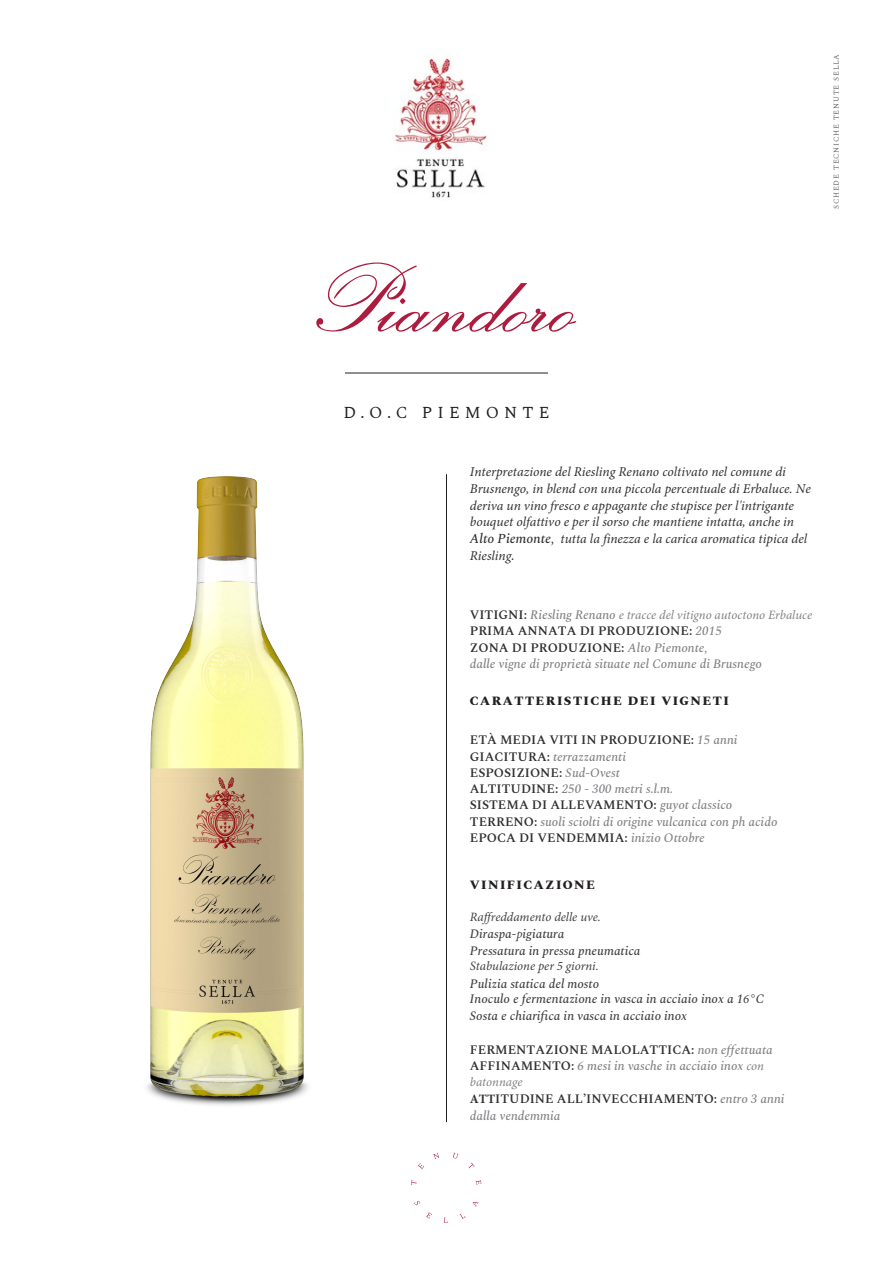
<style>
.page{position:relative;width:893px;height:1263px;background:#fff}
.page>*{position:absolute;margin:0;border:0;box-sizing:border-box;transform-origin:0 0}
.t1{font:96px "Exmouth";color:#ad1c3e}
.t2{font:16.5px "Spectral";letter-spacing:.31em;color:#231f20}
.t3{font:italic 13.5px/16.8px "Minion Pro";color:#312f30}
.t4{font:italic 500 12.75px/16.4px "Spectral";color:#808285}
.t5{font:italic 500 12.75px/17.2px "Spectral";color:#404040}
.t6{font:italic 12.75px "Minion Pro";color:#808285}
.t7{font:600 12.75px/17.5px "Spectral";color:#312f30}
.t8{font:italic 12.75px "Minion Pro";color:#404040}
.t9{font:800 12.75px "Spectral";letter-spacing:.11em;color:#231f20}
.t10{font:7.5px "Spectral";letter-spacing:.1em;color:#6c6d70}
.s1{font-family:"Spectral";font-weight:500}
.s2{font-family:"Spectral";font-weight:600;font-style:normal;color:#312f30}
.s3{font-weight:600;font-style:normal;color:#312f30}
.s4{font-family:"Minion Pro";font-weight:400}
.s5{font-family:"Minion Pro";font-weight:700}
.s6{font-weight:500;font-style:italic;color:#808285}
</style>
<div class="page">
<svg style="left:414px;top:1201px;width:6px;height:4px"></svg>
<svg style="left:426px;top:1212px;width:6px;height:6px"></svg>
<svg style="left:444px;top:1217px;width:4px;height:6px"></svg>
<svg style="left:460px;top:1214px;width:5px;height:5px"></svg>
<svg style="left:473px;top:1202px;width:5px;height:5px"></svg>
<hr style="left:345px;top:373px;width:203px;height:1px;background:#231f20">
<img style="left:146px;top:474px;width:336px;height:709px">
<img style="left:394px;top:58px;width:93px;height:140px">
<h1 class="t1" style="left:307px;top:243px;width:280px">Piandoro</h1>
<p class="t10" style="left:831px;top:209px;width:156px;rotate:-90deg">SCHEDE TECNICHE TENUTE SELLA</p>
<p class="t2" style="left:343px;top:400px;width:207px">D.O.C PIEMONTE</p>
<p class="t3" style="left:470px;top:464px;width:342px">Interpretazione del Riesling Renano coltivato nel comune di Brusnengo, in blend con una piccola percentuale di Erbaluce. Ne deriva un vino fresco e appagante che stupisce per l'intrigante bouquet olfattivo e per il sorso che mantiene intatta, anche in <span class="s1">Alto Piemonte,</span> tutta la finezza e la carica aromatica tipica del Riesling<span class="s1">.</span></p>
<p class="t6" style="left:470px;top:606px;width:344px"><span class="s2">VITIGNI:</span> <span class="s1">Riesling Renano</span> e tracce del vitigno autoctono Erbaluce</p>
<p class="t4" style="left:470px;top:621px;width:294px"><span class="s3">PRIMA ANNATA DI PRODUZIONE:</span> 2015<br><span class="s3">ZONA DI PRODUZIONE:</span> Alto Piemonte,<br>dalle vigne di proprietà situate nel Comune di Brusnego</p>
<p class="t9" style="left:470px;top:692px;width:260px">CARATTERISTICHE DEI VIGNETI</p>
<p class="t4" style="left:470px;top:731px;width:309px"><span class="s3">ETÀ MEDIA VITI IN PRODUZIONE:</span> 15 anni <span class="s3">GIACITURA:</span> terrazzamenti<br><span class="s3">ESPOSIZIONE:</span> Sud-Ovest<br><span class="s3">ALTITUDINE:</span> 250 - 300 metri s.l.m.<br><span class="s3">SISTEMA DI ALLEVAMENTO:</span> guyot classico <span class="s3">TERRENO:</span> suoli sciolti di origine vulcanica con ph acido <span class="s3">EPOCA DI VENDEMMIA:</span> inizio Ottobre</p>
<p class="t9" style="left:470px;top:876px;width:127px">VINIFICAZIONE</p>
<p class="t8" style="left:470px;top:908px;width:133px">Raffreddamento delle uve.</p>
<p class="t5" style="left:470px;top:924px;width:172px">Diraspa-<span class="s4">p</span>igiatura<br>Pressatura in pressa pneumatica</p>
<p class="t8" style="left:470px;top:957px;width:130px">Stabulazione per 5 giorni.</p>
<p class="t5" style="left:470px;top:975px;width:296px;line-height:15.5px">Pulizia statica del mosto<br>Inoculo e fermentazione in vasca in acciaio inox a 1<span class="s4">6</span>°C</p>
<p class="t5" style="left:470px;top:1006px;width:219px">Sosta e chiarifica in vasca in acciaio inox</p>
<p class="t4" style="left:470px;top:1041px;width:304px;line-height:15.6px"><span class="s3">FERMENTAZIONE MALOLATTICA:</span> non effettuata<br><span class="s3">AFFINAMENTO:</span> 6 mesi in vasche in acciaio inox <span class="s4">con</span></p>
<p class="t6" style="left:470px;top:1073px;width:54px">batonnage</p>
<p class="t7" style="left:470px;top:1089px;width:316px"><span class="s5">ATT</span>ITUDINE ALL’INVECCHIAMENTO: <span class="s6">entro 3 anni dalla vendemmia</span></p>
</div>
